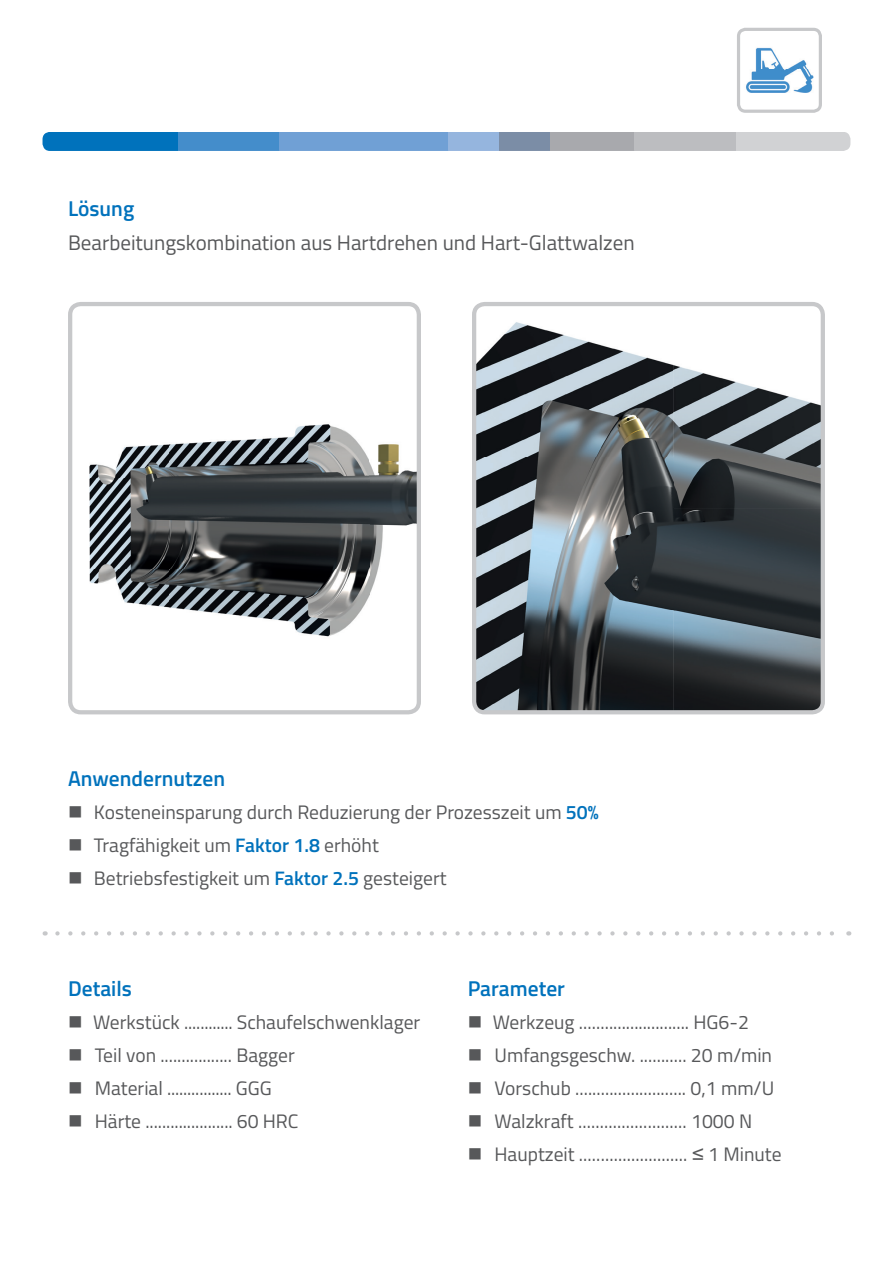
<style>
.page{position:relative;width:893px;height:1263px;background:#fff}
.page>*{position:absolute;margin:0;border:0;box-sizing:border-box;transform-origin:0 0}
.t1{font:600 21.45px "Titillium Web";color:#0072bc}
.t2{font:21px "Titillium Web";color:#57585a}
.t3{font:19.5px "Titillium Web";color:#57585a}
.s1{font-weight:600;color:#0072bc}
.s2{font-family:"Arial"}
</style>
<div class="page">
<svg style="left:57px;top:931px;width:777px;height:4px"></svg>
<div style="left:43px;top:132px;width:135px;height:19px;background:#0072bc"></div>
<div style="left:736px;top:132px;width:114px;height:19px;background:#d1d2d4"></div>
<div style="left:178px;top:132px;width:101px;height:19px;background:#448dcb"></div>
<div style="left:279px;top:132px;width:169px;height:19px;background:#70a0d5"></div>
<div style="left:449px;top:132px;width:50px;height:19px;background:#95b5de"></div>
<div style="left:499px;top:132px;width:51px;height:19px;background:#7b8da6"></div>
<div style="left:550px;top:132px;width:85px;height:19px;background:#a8a9ad"></div>
<div style="left:635px;top:132px;width:101px;height:19px;background:#bcbdc0"></div>
<img style="left:89px;top:424px;width:327px;height:213px">
<div style="left:68px;top:302px;width:353px;height:412px;border:4px solid #c7c8ca;border-radius:11px"></div>
<img style="left:477px;top:307px;width:343px;height:402px">
<div style="left:472px;top:302px;width:353px;height:412px;border:4px solid #c7c8ca;border-radius:11px"></div>
<img style="left:746px;top:47px;width:68px;height:46px">
<div style="left:737px;top:28px;width:85px;height:85px;border:3px solid #c7c8ca;border-radius:7px"></div>
<p class="t1" style="left:68px;top:192px;width:68px">Lösung</p>
<p class="t2" style="left:68px;top:227px;width:568px">Bearbeitungskombination aus Hartdrehen und Hart-Glattwalzen</p>
<p class="t1" style="left:68px;top:762px;width:159px">Anwendernutzen</p>
<p class="t3" style="left:68px;top:797px;width:532px">■ Kosteneinsparung durch Reduzierung der Prozesszeit um <span class="s1">50%</span></p>
<p class="t3" style="left:68px;top:830px;width:312px">■ Tragfähigkeit um <span class="s1">Faktor 1.8</span> erhöht</p>
<p class="t3" style="left:68px;top:863px;width:380px">■ Betriebsfestigkeit um <span class="s1">Faktor 2.5</span> gesteigert</p>
<p class="t1" style="left:68px;top:972px;width:65px">Details</p>
<p class="t3" style="left:68px;top:1008px;width:354px">■ Werkstück ............ Schaufelschwenklager</p>
<p class="t3" style="left:68px;top:1041px;width:228px">■ Teil von ................. Bagger</p>
<p class="t3" style="left:68px;top:1074px;width:205px">■ Material ................ GGG</p>
<p class="t3" style="left:68px;top:1107px;width:232px">■ Härte ..................... 60 HRC</p>
<p class="t1" style="left:468px;top:972px;width:99px">Parameter</p>
<p class="t3" style="left:468px;top:1008px;width:283px">■ Werkzeug .......................... HG6-2</p>
<p class="t3" style="left:468px;top:1041px;width:306px">■ Umfangsgeschw. ........... 20 m/min</p>
<p class="t3" style="left:468px;top:1074px;width:308px">■ Vorschub .......................... 0,1 mm/U</p>
<p class="t3" style="left:468px;top:1107px;width:286px">■ Walzkraft ......................... 1000 N</p>
<p class="t3" style="left:468px;top:1140px;width:315px">■ Hauptzeit ......................... <span class="s2">≤</span> 1 Minute</p>
</div>
